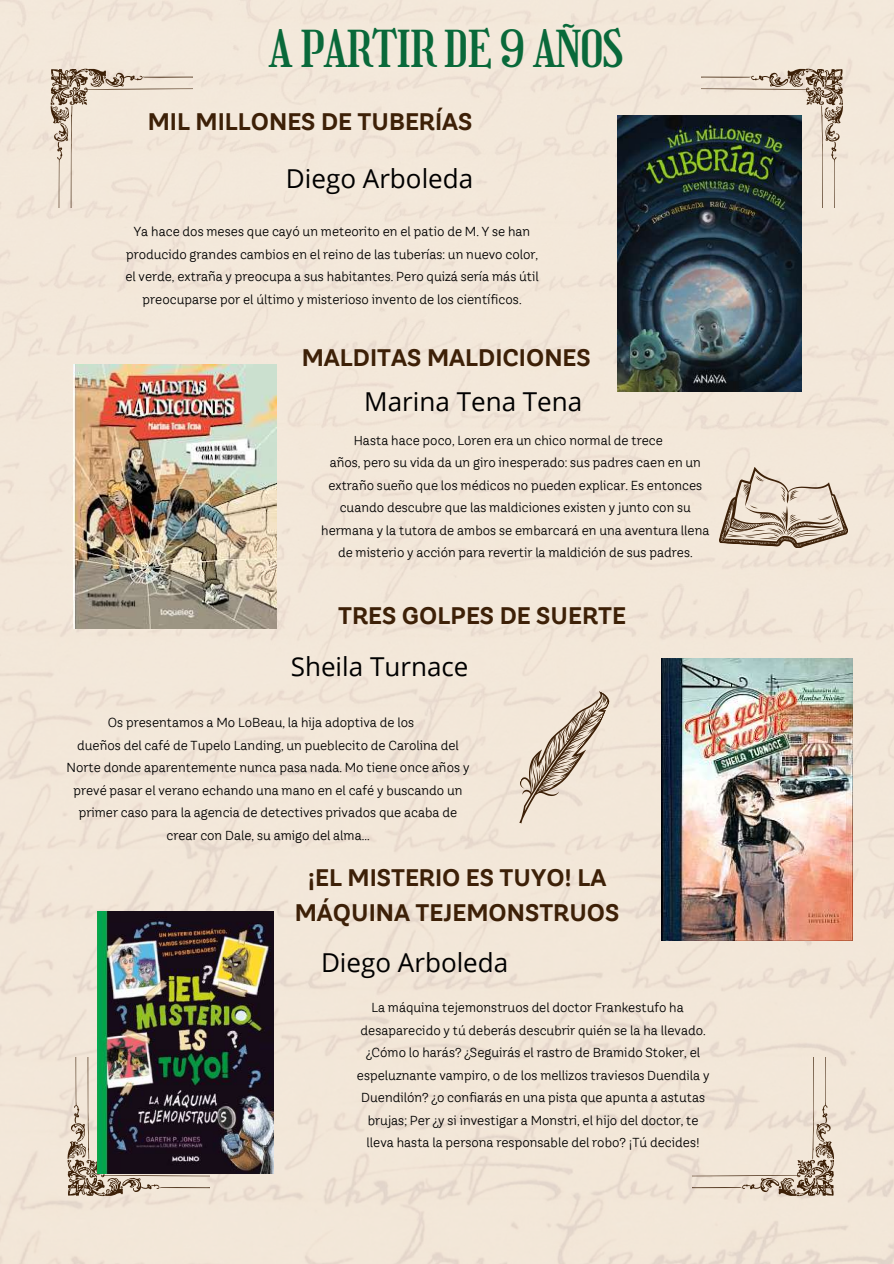
<style>
.page{position:relative;width:894px;height:1264px;background:#fff}
.page>*{position:absolute;margin:0;border:0;box-sizing:border-box;transform-origin:0 0}
.t1{font:49.65px "Girassol";letter-spacing:-.02em;color:#09693a}
.t2{font:25.95px "Open Sans";color:#000}
.t3{font:700 23.85px/34.2px "TT Hazelnuts";color:#3d2007;text-align:center}
.t4{font:13.05px/22.8px "TT Hazelnuts";color:#000;text-align:center}
</style>
<div class="page">
<img style="left:0;top:0;width:893px;height:1263px">
<svg style="left:701px;top:68px;width:142px;height:140px;background:#d5c8ba"></svg>
<svg style="left:50px;top:68px;width:142px;height:140px;background:#e6dacb"></svg>
<svg style="left:67px;top:1057px;width:142px;height:139px;background:#c7bbaa"></svg>
<svg style="left:692px;top:1057px;width:142px;height:139px;background:#e5d8c9"></svg>
<svg style="left:718px;top:465px;width:133px;height:86px;background:#d1c2b2"></svg>
<svg style="left:504px;top:676px;width:108px;height:161px;background:#e0d3c3"></svg>
<img style="left:617px;top:116px;width:183px;height:275px">
<img style="left:73px;top:365px;width:204px;height:263px">
<img style="left:98px;top:911px;width:175px;height:262px">
<img style="left:661px;top:658px;width:190px;height:282px">
<h1 class="t1" style="left:269px;top:20px;width:356px">A PARTIR DE 9 AÑOS</h1>
<h3 class="t3" style="left:148px;top:104px;width:326px">MIL MILLONES DE TUBERÍAS</h3>
<h2 class="t2" style="left:286px;top:160px;width:189px">Diego Arboleda</h2>
<p class="t4" style="left:125px;top:220px;width:415px">Ya hace dos meses que cayó un meteorito en el patio de M. Y se han producido grandes cambios en el reino de las tuberías: un nuevo color, el verde, extraña y preocupa a sus habitantes. Pero quizá sería más útil preocuparse por el último y misterioso invento de los científicos.</p>
<h3 class="t3" style="left:301px;top:340px;width:290px">MALDITAS MALDICIONES</h3>
<h2 class="t2" style="left:364px;top:383px;width:219px">Marina Tena Tena</h2>
<p class="t4" style="left:354px;top:428px;width:310px">Hasta hace poco, Loren era un chico normal de trece</p>
<p class="t4" style="left:329px;top:451px;width:373px">años, pero su vida da un giro inesperado: sus padres caen en un</p>
<p class="t4" style="left:328px;top:473px;width:375px">extraño sueño que los médicos no pueden explicar. Es entonces</p>
<p class="t4" style="left:339px;top:496px;width:352px">cuando descubre que las maldiciones existen y junto con su</p>
<p class="t4" style="left:321px;top:518px;width:389px">hermana y la tutora de ambos se embarcará en una aventura llena</p>
<p class="t4" style="left:338px;top:541px;width:356px">de misterio y acción para revertir la maldición de sus padres.</p>
<h3 class="t3" style="left:338px;top:598px;width:289px">TRES GOLPES DE SUERTE</h3>
<h2 class="t2" style="left:290px;top:648px;width:179px">Sheila Turnace</h2>
<p class="t4" style="left:108px;top:711px;width:307px">Os presentamos a Mo LoBeau, la hija adoptiva de los</p>
<p class="t4" style="left:77px;top:733px;width:383px">dueños del café de Tupelo Landing, un pueblecito de Carolina del</p>
<p class="t4" style="left:67px;top:756px;width:404px">Norte donde aparentemente nunca pasa nada. Mo tiene once años y</p>
<p class="t4" style="left:73px;top:778px;width:390px">prevé pasar el verano echando una mano en el café y buscando un</p>
<p class="t4" style="left:79px;top:801px;width:380px">primer caso para la agencia de detectives privados que acaba de</p>
<p class="t4" style="left:166px;top:823px;width:204px">crear con Dale, su amigo del alma...</p>
<h3 class="t3" style="left:295px;top:860px;width:326px">¡EL MISTERIO ES TUYO! LA<br>MÁQUINA TEJEMONSTRUOS</h3>
<h2 class="t2" style="left:321px;top:944px;width:189px">Diego Arboleda</h2>
<p class="t4" style="left:371px;top:995px;width:314px">La máquina tejemonstruos del doctor Frankestufo ha</p>
<p class="t4" style="left:360px;top:1018px;width:346px">desaparecido y tú deberás descubrir quién se la ha llevado.</p>
<p class="t4" style="left:366px;top:1040px;width:335px">¿Cómo lo harás? ¿Seguirás el rastro de Bramido Stoker, el</p>
<p class="t4" style="left:357px;top:1063px;width:354px">espeluznante vampiro, o de los mellizos traviesos Duendila y</p>
<p class="t4" style="left:361px;top:1085px;width:345px">Duendilón? ¿o confiarás en una pista que apunta a astutas</p>
<p class="t4" style="left:368px;top:1108px;width:332px">brujas; Per ¿y si investigar a Monstri, el hijo del doctor, te</p>
<p class="t4" style="left:366px;top:1130px;width:334px">lleva hasta la persona responsable del robo? ¡Tú decides!</p>
</div>
